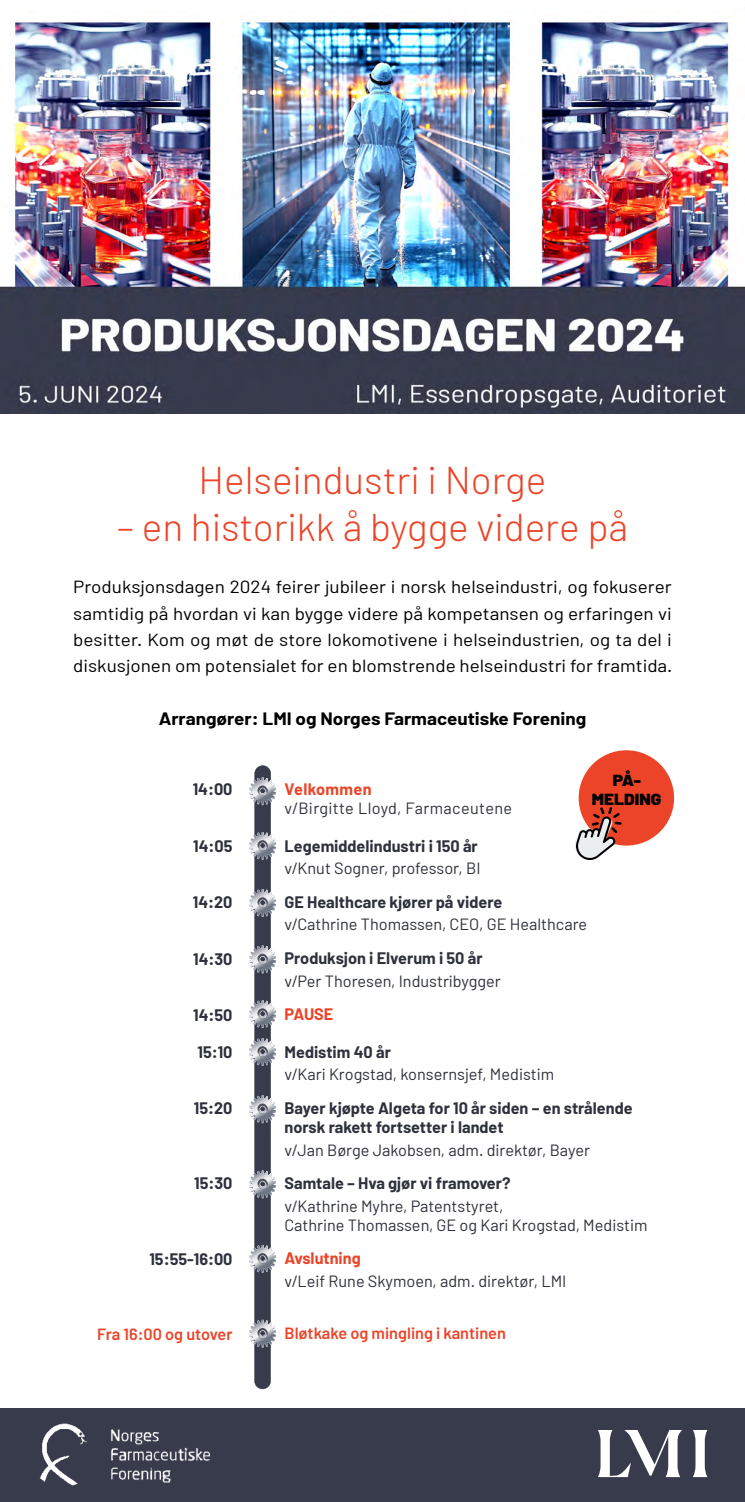
<style>
.page{position:relative;width:745px;height:1502px;background:#fff}
.page>*{position:absolute;margin:0;border:0;box-sizing:border-box;transform-origin:0 0}
.t1{font:300 38.75px "Barlow";color:#eb4428}
.t2{font:17.5px/26.2px "Barlow";color:#000;text-align:justify;scale:1.08 1}
.t3{font:700 17.5px "Barlow";color:#000;scale:1.08 1}
.t4{font:16.25px/18.8px "Barlow";color:#2e303c}
.t5{font:700 16.25px/18.8px "Barlow";color:#2e303c}
.t6{font:600 16.25px "Barlow";color:#eb4428}
.t7{font:16.25px "Barlow";letter-spacing:.025em;color:#2e303c}
.t8{font:700 16.25px "Barlow";color:#eb4428}
.t9{font:700 16.25px "Barlow";letter-spacing:.025em;color:#eb4428}
.t10{font:900 16px/18.5px "Barlow";color:#000;text-align:center;scale:1.08 1}
</style>
<div class="page">
<img style="left:0;top:20px;width:744px;height:393px">
<div style="left:0;top:1408px;width:744px;height:93px;background:#383b4c"></div>
<svg style="left:693px;top:1430px;width:13px;height:46px"></svg>
<svg style="left:598px;top:1430px;width:83px;height:46px"></svg>
<div style="left:578px;top:750px;width:95px;height:95px;background:#eb4428;border-radius:50%"></div>
<svg style="left:575px;top:807px;width:46px;height:53px"></svg>
<img style="left:39px;top:1423px;width:171px;height:63px">
<svg style="left:249px;top:765px;width:27px;height:624px"></svg>
<h1 class="t1" style="left:198px;top:456px;width:349px">Helseindustri i Norge</h1>
<h1 class="t1" style="left:117px;top:503px;width:512px">– en historikk å bygge videre på</h1>
<p class="t2" style="left:73px;top:573px;width:556px">Produksjonsdagen 2024 feirer jubileer i norsk helseindustri, og fokuserer samtidig på hvordan vi kan bygge videre på kompetansen og erfaringen vi besitter. Kom og møt de store lokomotivene i helseindustrien, og ta del i diskusjonen om potensialet for en blomstrende helseindustri for framtida.</p>
<p class="t3" style="left:158px;top:707px;width:397px">Arrangører: LMI og Norges Farmaceutiske Forening</p>
<p class="t5" style="left:193px;top:780px;width:41px">14:00</p>
<p class="t5" style="left:193px;top:836px;width:41px">14:05</p>
<p class="t5" style="left:193px;top:892px;width:41px">14:20</p>
<p class="t5" style="left:193px;top:949px;width:41px">14:30</p>
<p class="t5" style="left:193px;top:1005px;width:41px">14:50</p>
<p class="t5" style="left:197px;top:1042px;width:36px">15:10</p>
<p class="t5" style="left:194px;top:1098px;width:40px">15:20</p>
<p class="t5" style="left:194px;top:1173px;width:40px">15:30</p>
<p class="t5" style="left:149px;top:1249px;width:85px">15:55-16:00</p>
<p class="t10" style="left:591px;top:771px;width:66px">PÅ-<br>MELDING</p>
<p class="t9" style="left:284px;top:779px;width:89px">Velkommen</p>
<p class="t7" style="left:284px;top:798px;width:229px">v/Birgitte Lloyd, Farmaceutene</p>
<p class="t5" style="left:284px;top:836px;width:195px">Legemiddelindustri i 150 år</p>
<p class="t4" style="left:284px;top:858px;width:197px">v/Knut Sogner, professor, BI</p>
<p class="t5" style="left:284px;top:892px;width:219px">GE Healthcare kjører på videre</p>
<p class="t4" style="left:284px;top:914px;width:304px">v/Cathrine Thomassen, CEO, GE Healthcare</p>
<p class="t5" style="left:284px;top:948px;width:199px">Produksjon i Elverum i 50 år</p>
<p class="t4" style="left:284px;top:971px;width:217px">v/Per Thoresen, Industribygger</p>
<p class="t8" style="left:284px;top:1004px;width:50px">PAUSE</p>
<p class="t5" style="left:284px;top:1042px;width:108px">Medistim 40 år</p>
<p class="t4" style="left:284px;top:1064px;width:271px">v/Kari Krogstad, konsernsjef, Medistim</p>
<p class="t5" style="left:284px;top:1098px;width:349px">Bayer kjøpte Algeta for 10 år siden – en strålende norsk rakett fortsetter i landet</p>
<p class="t4" style="left:284px;top:1139px;width:307px">v/Jan Børge Jakobsen, adm. direktør, Bayer</p>
<p class="t5" style="left:284px;top:1173px;width:227px">Samtale – Hva gjør vi framover?</p>
<p class="t4" style="left:284px;top:1196px;width:364px">v/Kathrine Myhre, Patentstyret,<br>Cathrine Thomassen, GE og Kari Krogstad, Medistim</p>
<p class="t8" style="left:284px;top:1248px;width:78px">Avslutning</p>
<p class="t4" style="left:284px;top:1271px;width:283px">v/Leif Rune Skymoen, adm. direktør, LMI</p>
<p class="t6" style="left:97px;top:1323px;width:137px">Fra 16:00 og utover</p>
<p class="t6" style="left:284px;top:1323px;width:223px">Bløtkake og mingling i kantinen</p>
</div>
